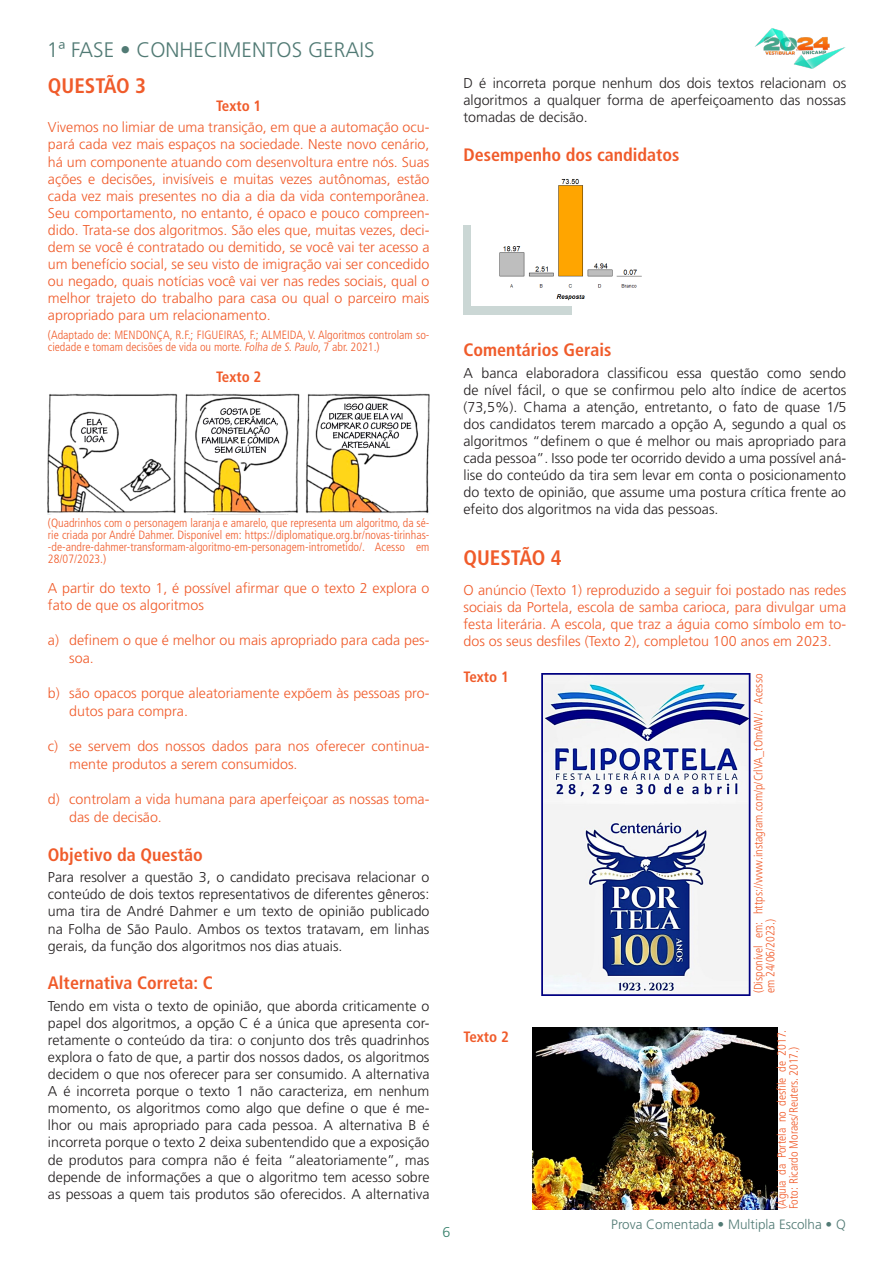
<style>
.page{position:relative;width:893px;height:1263px;background:#fff}
.page>*{position:absolute;margin:0;border:0;box-sizing:border-box;transform-origin:0 0}
.t1{font:300 21px "Frutiger LT Pro";color:#517a74}
.questão1{font:700 condensed 21px "Frutiger LT Pro";color:#f05b2a}
.Subtítulo{font:700 condensed 18px "Frutiger LT Pro";color:#f05b2a}
.Texto_X{font:700 condensed 15px "Frutiger LT Pro";color:#f05b2a}
.corpo_coment{font:300 14.25px/17.1px "Frutiger LT Pro";color:#231f20;text-align:justify}
.corpo{font:300 14.25px/17.1px "Frutiger LT Pro";color:#f05b2a}
.t2{font:300 14.25px "Frutiger LT Pro";color:#37806b}
.t3{font:300 13.5px "Frutiger LT Pro";color:#517a74}
.referência{font:300 condensed 12px/12px "Frutiger LT Pro";color:#f05b2a}
</style>
<div class="page">
<img style="left:755px;top:28px;width:91px;height:41px">
<img style="left:48px;top:393px;width:382px;height:122px">
<img style="left:541px;top:674px;width:209px;height:321px">
<img style="left:532px;top:1028px;width:245px;height:181px">
<div style="left:463px;top:225px;width:109px;height:90px;background:#cbd7d5"></div>
<img style="left:472px;top:179px;width:170px;height:127px">
<h1 class="t1" style="left:47px;top:37px;width:329px">1ª FASE • CONHECIMENTOS GERAIS</h1>
<p class="questão1" style="left:48px;top:73px;width:100px">QUESTÃO 3</p>
<p class="Texto_X" style="left:216px;top:97px;width:47px">Texto 1</p>
<p class="corpo" style="left:48px;top:119px;width:383px;text-align:justify">Vivemos no limiar de uma transição, em que a automação ocu&shy;pará cada vez mais espaços na sociedade. Neste novo cenário, há um componente atuando com desenvoltura entre nós. Suas ações e decisões, invisíveis e muitas vezes autônomas, estão cada vez mais presentes no dia a dia da vida contemporânea.<br>Seu comportamento, no entanto, é opaco e pouco compreen&shy;dido. Trata-se dos algoritmos. São eles que, muitas vezes, deci&shy;dem se você é contratado ou demitido, se você vai ter acesso a um benefício social, se seu visto de imigração vai ser concedido ou negado, quais notícias você vai ver nas redes sociais, qual o melhor trajeto do trabalho para casa ou qual o parceiro mais apropriado para um relacionamento.</p>
<p class="referência" style="left:48px;top:329px;width:383px">(Adaptado de: MENDONÇA, R.F.; FIGUEIRAS, F.; ALMEIDA, V. Algoritmos controlam so&shy;ciedade e tomam decisões de vida ou morte. Folha de S.Paulo, 7 abr. 2021.)</p>
<p class="Texto_X" style="left:216px;top:367px;width:47px">Texto 2</p>
<p class="referência" style="left:48px;top:517px;width:383px;text-align:justify">(Quadrinhos com o personagem laranja e amarelo, que representa um algoritmo, da sé&shy;rie criada por André Dahmer. Disponível em: https://diplomatique.org.br/novas-tirinhas--de-andre-dahmer-transformam-algoritmo-em-personagem-intrometido/. Acesso em 28/07/2023.)</p>
<p class="corpo" style="left:48px;top:580px;width:383px">A partir do texto 1, é possível afirmar que o texto 2 explora o fato de que os algoritmos</p>
<p class="corpo" style="left:69px;top:631px;width:362px;line-height:18px;text-indent:-21px">a) definem o que é melhor ou mais apropriado para cada pes&shy;soa.</p>
<p class="corpo" style="left:69px;top:684px;width:362px;line-height:18px;text-indent:-21px">b) são opacos porque aleatoriamente expõem às pessoas pro&shy;dutos para compra.</p>
<p class="corpo" style="left:69px;top:737px;width:362px;line-height:18px;text-indent:-21px">c) se servem dos nossos dados para nos oferecer continua&shy;mente produtos a serem consumidos.</p>
<p class="corpo" style="left:69px;top:790px;width:362px;line-height:18px;text-indent:-21px">d) controlam a vida humana para aperfeiçoar as nossas toma&shy;das de decisão.</p>
<p class="Subtítulo" style="left:48px;top:844px;width:156px">Objetivo da Questão</p>
<p class="corpo_coment" style="left:48px;top:869px;width:383px">Para resolver a questão 3, o candidato precisava relacionar o conteúdo de dois textos representativos de diferentes gêneros: uma tira de André Dahmer e um texto de opinião publicado na Folha de São Paulo. Ambos os textos tratavam, em linhas gerais, da função dos algoritmos nos dias atuais.</p>
<p class="Subtítulo" style="left:48px;top:972px;width:166px">Alternativa Correta: C</p>
<p class="corpo_coment" style="left:48px;top:997px;width:383px">Tendo em vista o texto de opinião, que aborda criticamente o papel dos algoritmos, a opção C é a única que apresenta cor&shy;retamente o conteúdo da tira: o conjunto dos três quadrinhos explora o fato de que, a partir dos nossos dados, os algoritmos decidem o que nos oferecer para ser consumido. A alternativa A é incorreta porque o texto 1 não caracteriza, em nenhum momento, os algoritmos como algo que define o que é me&shy;lhor ou mais apropriado para cada pessoa. A alternativa B é incorreta porque o texto 2 deixa subentendido que a exposição de produtos para compra não é feita “aleatoriamente”, mas depende de informações a que o algoritmo tem acesso sobre as pessoas a quem tais produtos são oferecidos. A alternativa</p>
<p class="corpo_coment" style="left:463px;top:75px;width:384px">D é incorreta porque nenhum dos dois textos relacionam os algoritmos a qualquer forma de aperfeiçoamento das nossas tomadas de decisão.</p>
<p class="Subtítulo" style="left:463px;top:144px;width:218px">Desempenho dos candidatos</p>
<p class="t2" style="left:442px;top:1223px;width:9px">6</p>
<p class="Subtítulo" style="left:463px;top:339px;width:149px">Comentários Gerais</p>
<p class="corpo_coment" style="left:463px;top:364px;width:384px">A banca elaboradora classificou essa questão como sendo de nível fácil, o que se confirmou pelo alto índice de acertos (73,5%). Chama a atenção, entretanto, o fato de quase 1/5 dos candidatos terem marcado a opção A, segundo a qual os algoritmos “definem o que é melhor ou mais apropriado para cada pessoa”. Isso pode ter ocorrido devido a uma possível aná&shy;lise do conteúdo da tira sem levar em conta o posicionamento do texto de opinião, que assume uma postura crítica frente ao efeito dos algoritmos na vida das pessoas.</p>
<p class="questão1" style="left:463px;top:545px;width:100px">QUESTÃO 4</p>
<p class="corpo" style="left:463px;top:581px;width:384px;text-align:justify">O anúncio (Texto 1) reproduzido a seguir foi postado nas redes sociais da Portela, escola de samba carioca, para divulgar uma festa literária. A escola, que traz a águia como símbolo em to&shy;dos os seus desfiles (Texto 2), completou 100 anos em 2023.</p>
<p class="Texto_X" style="left:463px;top:668px;width:47px">Texto 1</p>
<p class="referência" style="left:752px;top:993px;width:321px;rotate:-90deg">(Disponível em: https://www.instagram.com/p/CrlVA_tOmAW/. Acesso em 24/06/2023.)</p>
<p class="referência" style="left:776px;top:1209px;width:181px;rotate:-90deg">(Águia da Portela no desfile de 2017.<br>Foto: Ricardo Moraes/Reuters. 2017.)</p>
<p class="Texto_X" style="left:463px;top:1028px;width:47px">Texto 2</p>
<p class="t3" style="left:611px;top:1216px;width:236px">Prova Comentada • Multipla Escolha • Q</p>
</div>
